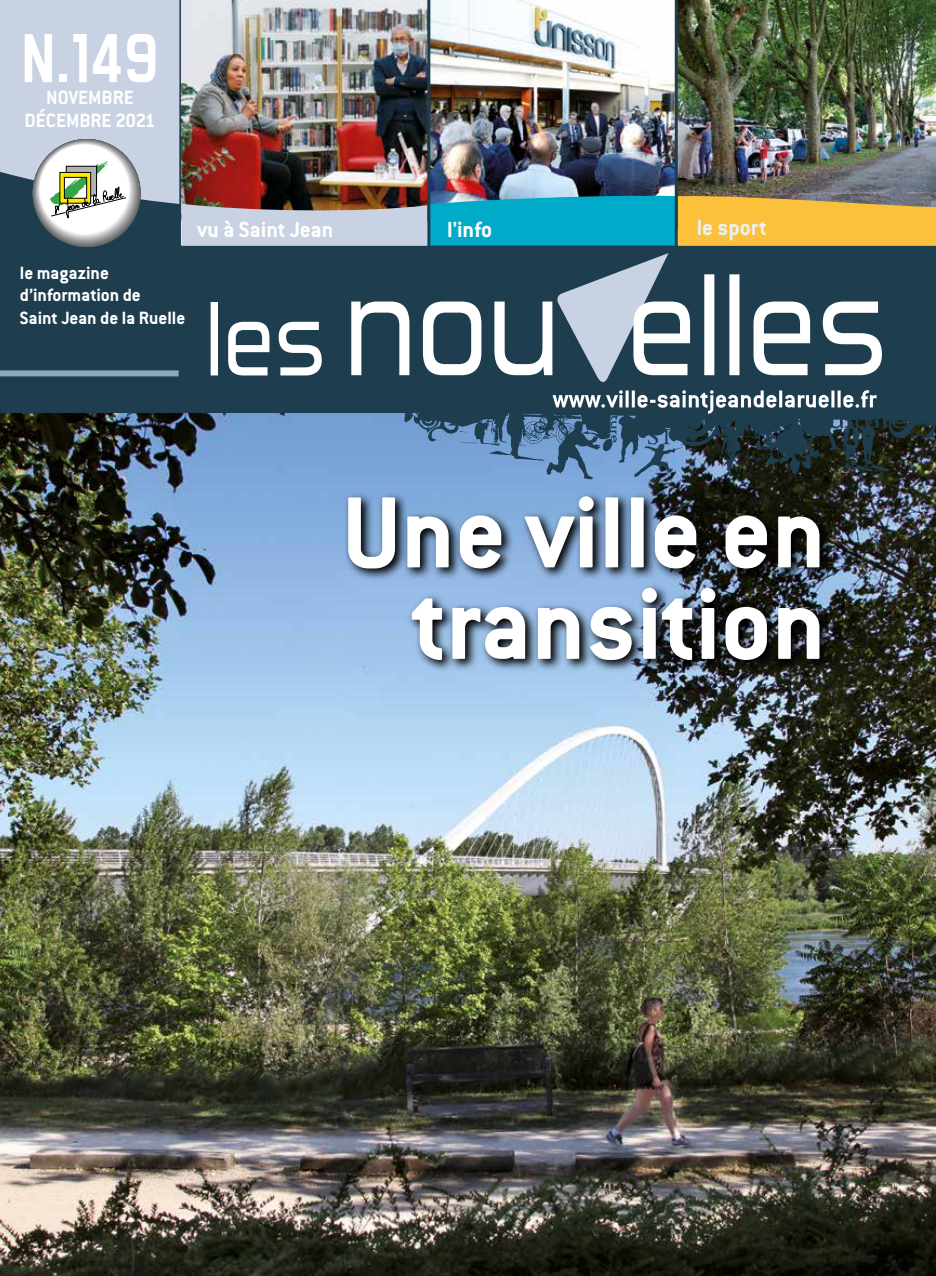
<style>
.page{position:relative;width:936px;height:1276px;background:#fff}
.page>*{position:absolute;margin:0;border:0;box-sizing:border-box;transform-origin:0 0}
.t1{font:700 111px/91.5px "Conduit ITC";color:#fff;text-align:right}
.t2{font:700 76.5px "Forgotten Futurist";color:#fff;scale:.96 1}
.t3{font:700 24px "Conduit ITC";color:#fff}
.t4{font:700 24px "Conduit ITC";color:#ebf0f0}
.t5{font:700 21px/22.2px "Conduit ITC";color:#fff;text-align:center}
.t6{font:700 19.5px/22.5px "Conduit ITC";color:#fff}
</style>
<div class="page">
<img style="left:0;top:412px;width:935px;height:864px">
<img style="left:379px;top:412px;width:556px;height:78px">
<div style="left:0;top:245px;width:935px;height:167px;background:#1e3d4f"></div>
<div style="left:0;top:370px;width:179px;height:6px;background:#89aaba"></div>
<svg style="left:211px;top:302px;width:111px;height:73px"></svg>
<img style="left:0;top:0;width:935px;height:246px">
<div style="left:64px;top:177px;width:23px;height:22px;border:1px solid #000"></div>
<svg style="left:351px;top:301px;width:530px;height:74px"></svg>
<svg style="left:552px;top:253px;width:324px;height:161px"></svg>
<svg style="left:343px;top:492px;width:490px;height:181px;background:#4d6074"></svg>
<h2 class="t2" style="left:21px;top:19px;width:145px">N.149</h2>
<p class="t5" style="left:24px;top:86px;width:133px">NOVEMBRE<br>DÉCEMBRE 2021</p>
<p class="t3" style="left:197px;top:216px;width:138px">vu à Saint Jean</p>
<p class="t3" style="left:447px;top:215px;width:46px">l'info</p>
<p class="t4" style="left:696px;top:213px;width:72px">le sport</p>
<p class="t3" style="left:192px;top:216px;width:138px">vu à Saint Jean</p>
<p class="t6" style="left:20px;top:261px;width:167px">le magazine d’information de<br>Saint Jean de la Ruelle</p>
<h1 class="t1" style="left:342px;top:485px;width:485px">Une ville en transition</h1>
</div>
